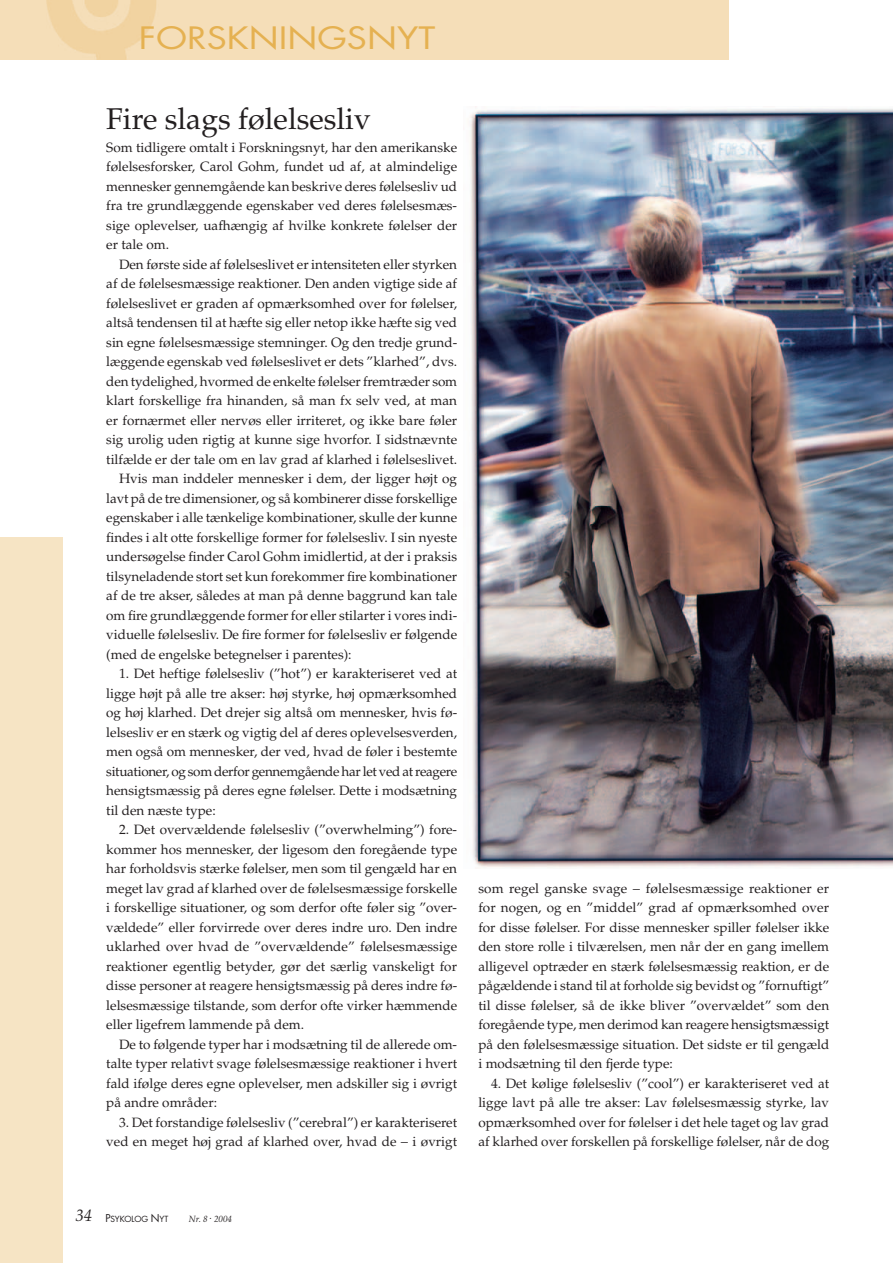
<style>
.page{position:relative;width:893px;height:1263px;background:#fff}
.page>*{position:absolute;margin:0;border:0;box-sizing:border-box;transform-origin:0 0}
.t1{font:30px "Palatino";color:#231f20}
.t2{font:30px "Futura";color:#e5b151;scale:1.2 1}
.t3{font:13.5px/19.5px "Palatino";color:#231f20;text-align:justify}
.t4{font:italic 9px "Palatino";color:#231f20}
.t5{font:8.25px "Futura";color:#231f20}
.s1{font-family:"Palatino";font-style:italic;font-size:16.5px}
.s2{font-size:10.5px}
</style>
<div class="page">
<img style="left:0;top:0;width:729px;height:59px">
<div style="left:0;top:537px;width:62px;height:726px;background:#f6e4c4"></div>
<img style="left:470px;top:106px;width:423px;height:762px">
<h1 class="t2" style="left:139px;top:24px;width:249px">FORSKNINGSNYT</h1>
<h1 class="t1" style="left:106px;top:107px;width:266px">Fire slags følelsesliv</h1>
<p class="t3" style="left:106px;top:139px;width:352px">Som tidligere omtalt i Forskningsnyt, har den amerikanske følelsesforsker, Carol Gohm, fundet ud af, at almindelige mennesker gennemgående kan beskrive deres følelsesliv ud fra tre grundlæggende egenskaber ved deres følelsesmæs&shy;sige oplevelser, uafhængig af hvilke konkrete følelser der er tale om.</p>
<p class="t3" style="left:119px;top:256px;width:340px">Den første side af følelseslivet er intensiteten eller styrken</p>
<p class="t3" style="left:106px;top:275px;width:352px">af de følelsesmæssige reaktioner. Den anden vigtige side af</p>
<p class="t3" style="left:106px;top:295px;width:352px">følelseslivet er graden af opmærksomhed over for følelser,</p>
<p class="t3" style="left:106px;top:314px;width:352px">altså tendensen til at hæfte sig eller netop ikke hæfte sig ved</p>
<p class="t3" style="left:106px;top:334px;width:352px">sin egne følelsesmæssige stemninger. Og den tredje grund-</p>
<p class="t3" style="left:106px;top:353px;width:352px">læggende egenskab ved følelseslivet er dets ”klarhed”, dvs.</p>
<p class="t3" style="left:106px;top:373px;width:352px">den tydelighed, hvormed de enkelte følelser fremtræder som</p>
<p class="t3" style="left:106px;top:392px;width:352px">klart forskellige fra hinanden, så man fx selv ved, at man</p>
<p class="t3" style="left:106px;top:412px;width:352px">er fornærmet eller nervøs eller irriteret, og ikke bare føler</p>
<p class="t3" style="left:106px;top:431px;width:352px">sig urolig uden rigtig at kunne sige hvorfor. I sidstnævnte</p>
<p class="t3" style="left:106px;top:451px;width:352px">tilfælde er der tale om en lav grad af klarhed i følelseslivet.</p>
<p class="t3" style="left:119px;top:470px;width:340px">Hvis man inddeler mennesker i dem, der ligger højt og</p>
<p class="t3" style="left:106px;top:490px;width:352px">lavt på de tre dimensioner, og så kombinerer disse forskellige</p>
<p class="t3" style="left:106px;top:509px;width:352px">egenskaber i alle tænkelige kombinationer, skulle der kunne</p>
<p class="t3" style="left:106px;top:529px;width:352px">findes i alt otte forskellige former for følelsesliv. I sin nyeste</p>
<p class="t3" style="left:106px;top:548px;width:352px">undersøgelse finder Carol Gohm imidlertid, at der i praksis</p>
<p class="t3" style="left:106px;top:568px;width:352px">tilsyneladende stort set kun forekommer fire kombinationer</p>
<p class="t3" style="left:106px;top:587px;width:352px">af de tre akser, således at man på denne baggrund kan tale</p>
<p class="t3" style="left:106px;top:607px;width:352px">om fire grundlæggende former for eller stilarter i vores indi-</p>
<p class="t3" style="left:106px;top:626px;width:352px">viduelle følelsesliv. De fire former for følelsesliv er følgende</p>
<p class="t3" style="left:106px;top:646px;width:247px">(med de engelske betegnelser i parentes):</p>
<p class="t3" style="left:106px;top:665px;width:352px;text-indent:13px">1. Det heftige følelsesliv (”hot”) er karakteriseret ved at ligge højt på alle tre akser: høj styrke, høj opmærksomhed og høj klarhed. Det drejer sig altså om mennesker, hvis fø&shy;lelsesliv er en stærk og vigtig del af deres oplevelsesverden, men også om mennesker, der ved, hvad de føler i bestemte situationer, og som derfor gennemgående har let ved at reagere hensigtsmæssig på deres egne følelser. Dette i modsætning til den næste type:</p>
<p class="t3" style="left:106px;top:821px;width:352px;text-indent:13px">2. Det overvældende følelsesliv (”overwhelming”) fore&shy;kommer hos mennesker, der ligesom den foregående type har forholdsvis stærke følelser, men som til gengæld har en meget lav grad af klarhed over de følelsesmæssige forskelle i forskellige situationer, og som derfor ofte føler sig ”over&shy;vældede” eller forvirrede over deres indre uro. Den indre uklarhed over hvad de ”overvældende” følelsesmæssige reaktioner egentlig betyder, gør det særlig vanskeligt for disse personer at reagere hensigtsmæssig på deres indre fø&shy;lelsesmæssige tilstande, som derfor ofte virker hæmmende eller ligefrem lammende på dem.</p>
<p class="t3" style="left:106px;top:1036px;width:352px;text-indent:13px">De to følgende typer har i modsætning til de allerede om&shy;talte typer relativt svage følelsesmæssige reaktioner i hvert fald ifølge deres egne oplevelser, men adskiller sig i øvrigt på andre områder:</p>
<p class="t3" style="left:106px;top:1114px;width:352px;text-align:right">3. Det forstandige følelsesliv (”cerebral”) er karakteriseret ved en meget høj grad af klarhed over, hvad de − i øvrigt</p>
<p class="t3" style="left:478px;top:880px;width:352px">som regel ganske svage − følelsesmæssige reaktioner er for nogen, og en ”middel” grad af opmærksomhed over for disse følelser. For disse mennesker spiller følelser ikke den store rolle i tilværelsen, men når der en gang imellem alligevel optræder en stærk følelsesmæssig reaktion, er de pågældende i stand til at forholde sig bevidst og ”fornuftigt” til disse følelser, så de ikke bliver ”overvældet” som den foregående type, men derimod kan reagere hensigtsmæssigt på den følelsesmæssige situation. Det sidste er til gengæld i modsætning til den fjerde type:</p>
<p class="t3" style="left:478px;top:1075px;width:352px;text-indent:13px">4. Det kølige følelsesliv (”cool”) er karakteriseret ved at ligge lavt på alle tre akser: Lav følelsesmæssig styrke, lav opmærksomhed over for følelser i det hele taget og lav grad af klarhed over forskellen på forskellige følelser, når de dog</p>
<p class="t5" style="left:75px;top:1215px;width:94px"><span class="s1">34</span> <span class="s2">P</span>SYKOLOG <span class="s2">N</span>YT</p>
<p class="t4" style="left:189px;top:1215px;width:45px">Nr. 8 <sup>.</sup> 2004</p>
</div>
